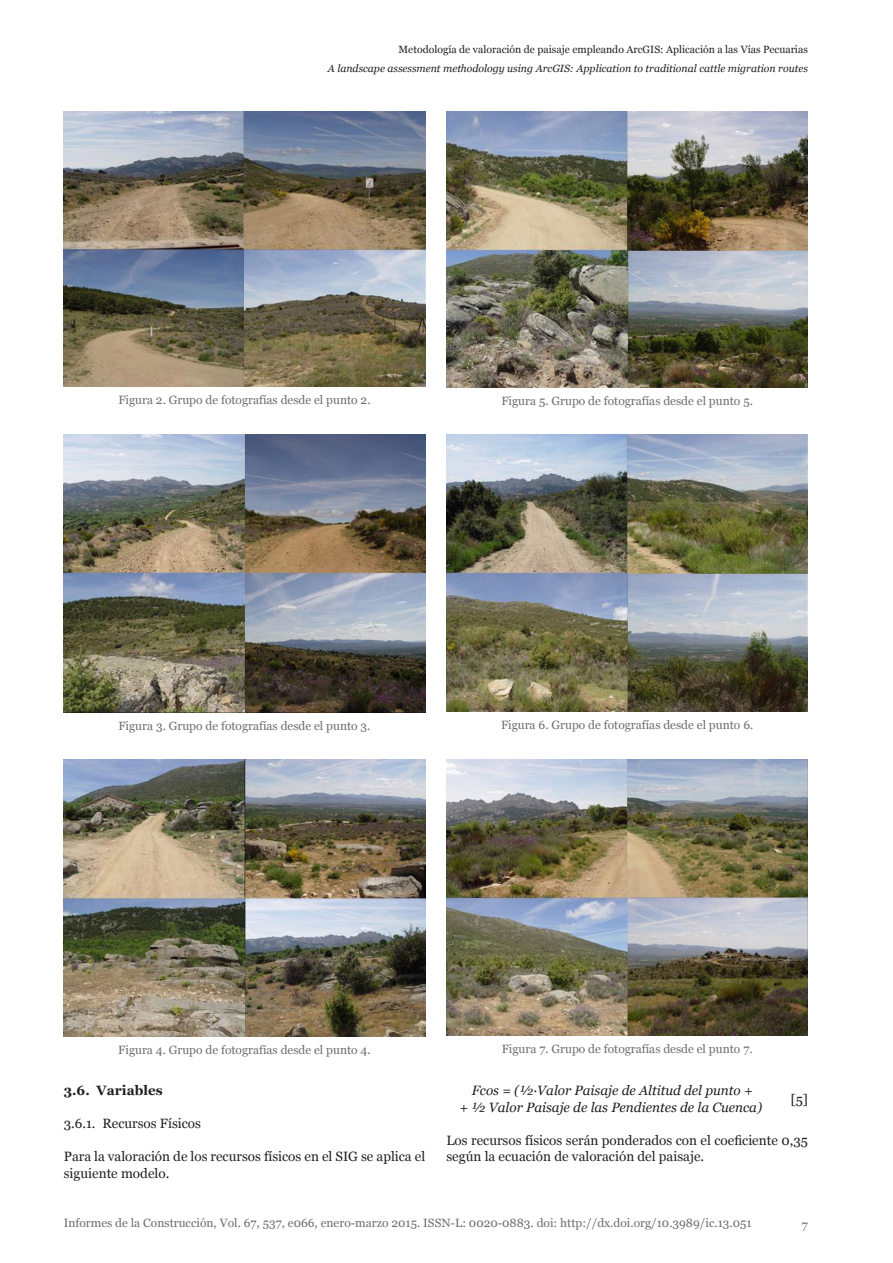
<style>
.page{position:relative;width:893px;height:1263px;background:#fff}
.page>*{position:absolute;margin:0;border:0;box-sizing:border-box;transform-origin:0 0}
.t1{font:13.5px/16.5px "Georgia";color:#231f20}
.t2{font:italic 13.5px/16.5px "Georgia";color:#231f20;text-align:center}
.t3{font:700 13.5px "Georgia";color:#231f20}
.t4{font:12px "Georgia";color:#6c6d70}
.t5{font:italic 10.5px "Georgia";color:#231f20}
.t6{font:10.5px "Georgia";color:#231f20}
</style>
<div class="page">
<img style="left:64px;top:111px;width:361px;height:276px">
<img style="left:64px;top:434px;width:361px;height:278px">
<img style="left:64px;top:759px;width:361px;height:277px">
<img style="left:446px;top:111px;width:362px;height:276px">
<img style="left:446px;top:434px;width:362px;height:277px">
<img style="left:446px;top:759px;width:362px;height:276px">
<p class="t6" style="left:399px;top:43px;width:411px">Metodología de valoración de paisaje empleando ArcGIS: Aplicación a las Vías Pecuarias</p>
<p class="t5" style="left:328px;top:63px;width:482px">A landscape assessment methodology using ArcGIS: Application to traditional cattle migration routes</p>
<p class="t4" style="left:118px;top:393px;width:254px">Figura 2. Grupo de fotografías desde el punto 2.</p>
<p class="t4" style="left:501px;top:394px;width:253px">Figura 5. Grupo de fotografías desde el punto 5.</p>
<p class="t4" style="left:118px;top:719px;width:253px">Figura 3. Grupo de fotografías desde el punto 3.</p>
<p class="t4" style="left:501px;top:718px;width:254px">Figura 6. Grupo de fotografías desde el punto 6.</p>
<p class="t4" style="left:118px;top:1043px;width:254px">Figura 4. Grupo de fotografías desde el punto 4.</p>
<p class="t3" style="left:64px;top:1083px;width:100px">3.6. Variables</p>
<p class="t1" style="left:64px;top:1115px;width:139px">3.6.1. Recursos Físicos</p>
<p class="t1" style="left:64px;top:1148px;width:363px">Para la valoración de los recursos físicos en el SIG se aplica el siguiente modelo.</p>
<p class="t4" style="left:502px;top:1042px;width:252px">Figura 7. Grupo de fotografías desde el punto 7.</p>
<p class="t2" style="left:459px;top:1082px;width:304px">Fcos = (½·Valor Paisaje de Altitud del punto +<br>+ ½ Valor Paisaje de las Pendientes de la Cuenca)</p>
<p class="t1" style="left:791px;top:1090px;width:19px">[5]</p>
<p class="t1" style="left:446px;top:1132px;width:363px">Los recursos físicos serán ponderados con el coeficiente 0,35 según la ecuación de valoración del paisaje.</p>
<p class="t4" style="left:64px;top:1216px;width:689px">Informes de la Construcción, Vol. 67, 537, e066, enero-marzo 2015. ISSN-L: 0020-0883. doi: http://dx.doi.org/10.3989/ic.13.051</p>
<p class="t4" style="left:802px;top:1218px;width:8px">7</p>
</div>
